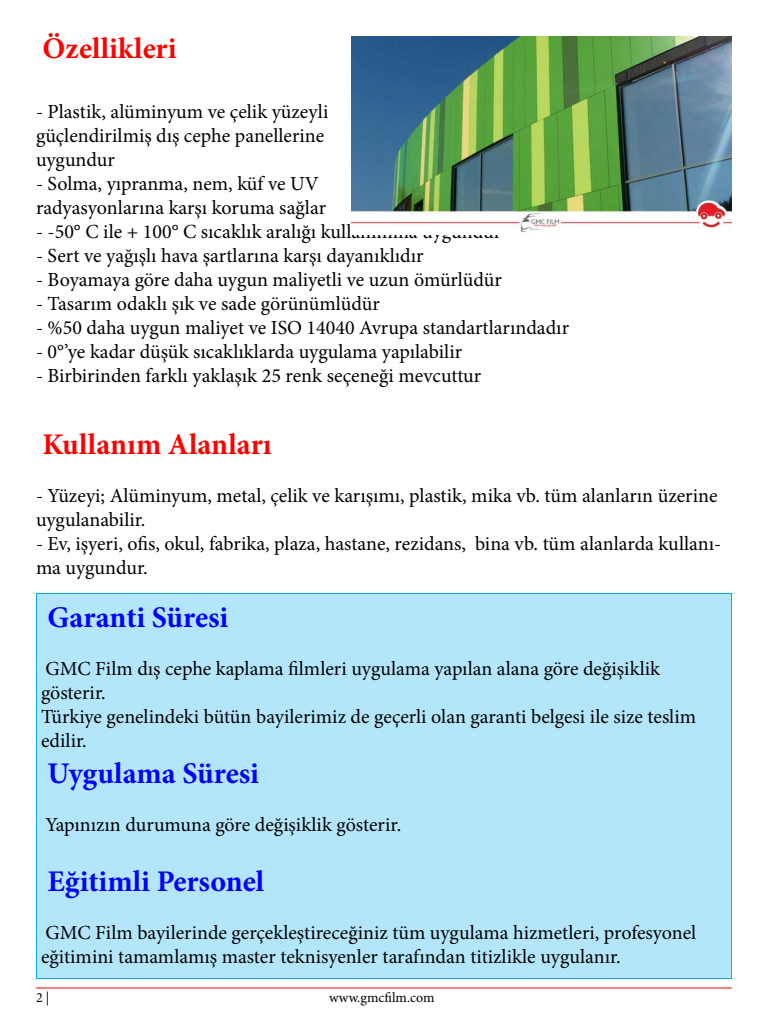
<style>
.page{position:relative;width:768px;height:1024px;background:#fff}
.page>*{position:absolute;margin:0;border:0;box-sizing:border-box;transform-origin:0 0}
.t1{font:700 30px "Minion Pro";letter-spacing:-.005em;color:#00f}
.t2{font:700 30px "Minion Pro";color:#f00}
.t3{font:20px/24px "Minion Pro";color:#000}
.t4{font:14px "Minion Pro";color:#000}
</style>
<div class="page">
<div style="left:36px;top:594px;width:696px;height:384px;background:#b3e6fa"></div>
<hr style="left:36px;top:988px;width:696px;height:1px;background:#f00">
<img style="left:351px;top:36px;width:381px;height:196px">
<h1 class="t2" style="left:43px;top:27px;width:136px">Özellikleri</h1>
<p class="t3" style="left:36px;top:100px;width:294px">- Plastik, alüminyum ve çelik yüzeyli güçlendirilmiş dış cephe panellerine uygundur</p>
<p class="t3" style="left:36px;top:172px;width:292px">- Solma, yıpranma, nem, küf ve UV radyasyonlarına karşı koruma sağlar</p>
<p class="t3" style="left:36px;top:220px;width:467px">- -50° C ile + 100° C sıcaklık aralığı kullanımına uygundur</p>
<p class="t3" style="left:36px;top:244px;width:389px">- Sert ve yağışlı hava şartlarına karşı dayanıklıdır</p>
<p class="t3" style="left:36px;top:268px;width:467px">- Boyamaya göre daha uygun maliyetli ve uzun ömürlüdür</p>
<p class="t3" style="left:36px;top:292px;width:345px">- Tasarım odaklı şık ve sade görünümlüdür</p>
<p class="t3" style="left:36px;top:316px;width:535px">- %50 daha uygun maliyet ve ISO 14040 Avrupa standartlarındadır</p>
<p class="t3" style="left:36px;top:340px;width:428px">- 0°’ye kadar düşük sıcaklıklarda uygulama yapılabilir</p>
<p class="t3" style="left:36px;top:364px;width:447px">- Birbirinden farklı yaklaşık 25 renk seçeneği mevcuttur</p>
<h1 class="t2" style="left:43px;top:423px;width:231px">Kullanım Alanları</h1>
<p class="t3" style="left:36px;top:484px;width:683px">- Yüzeyi; Alüminyum, metal, çelik ve karışımı, plastik, mika vb. tüm alanların üzerine uygulanabilir.</p>
<p class="t3" style="left:36px;top:532px;width:687px">- Ev, işyeri, ofis, okul, fabrika, plaza, hastane, rezidans, bina vb. tüm alanlarda kullanı&shy;ma uygundur.</p>
<h1 class="t1" style="left:48px;top:597px;width:182px">Garanti Süresi</h1>
<p class="t3" style="left:41px;top:657px;width:657px">GMC Film dış cephe kaplama filmleri uygulama yapılan alana göre değişiklik gösterir.<br>Türkiye genelindeki bütün bayilerimiz de geçerli olan garanti belgesi ile size teslim edilir.</p>
<h1 class="t1" style="left:48px;top:753px;width:213px">Uygulama Süresi</h1>
<p class="t3" style="left:46px;top:813px;width:357px">Yapınızın durumuna göre değişiklik gösterir.</p>
<h1 class="t1" style="left:48px;top:861px;width:218px">Eğitimli Personel</h1>
<p class="t3" style="left:41px;top:921px;width:657px">GMC Film bayilerinde gerçekleştireceğiniz tüm uygulama hizmetleri, profesyonel eğitimini tamamlamış master teknisyenler tarafından titizlikle uygulanır.</p>
<p class="t4" style="left:36px;top:988px;width:15px">2 |</p>
<p class="t4" style="left:329px;top:988px;width:107px">www.gmcfilm.com</p>
</div>
